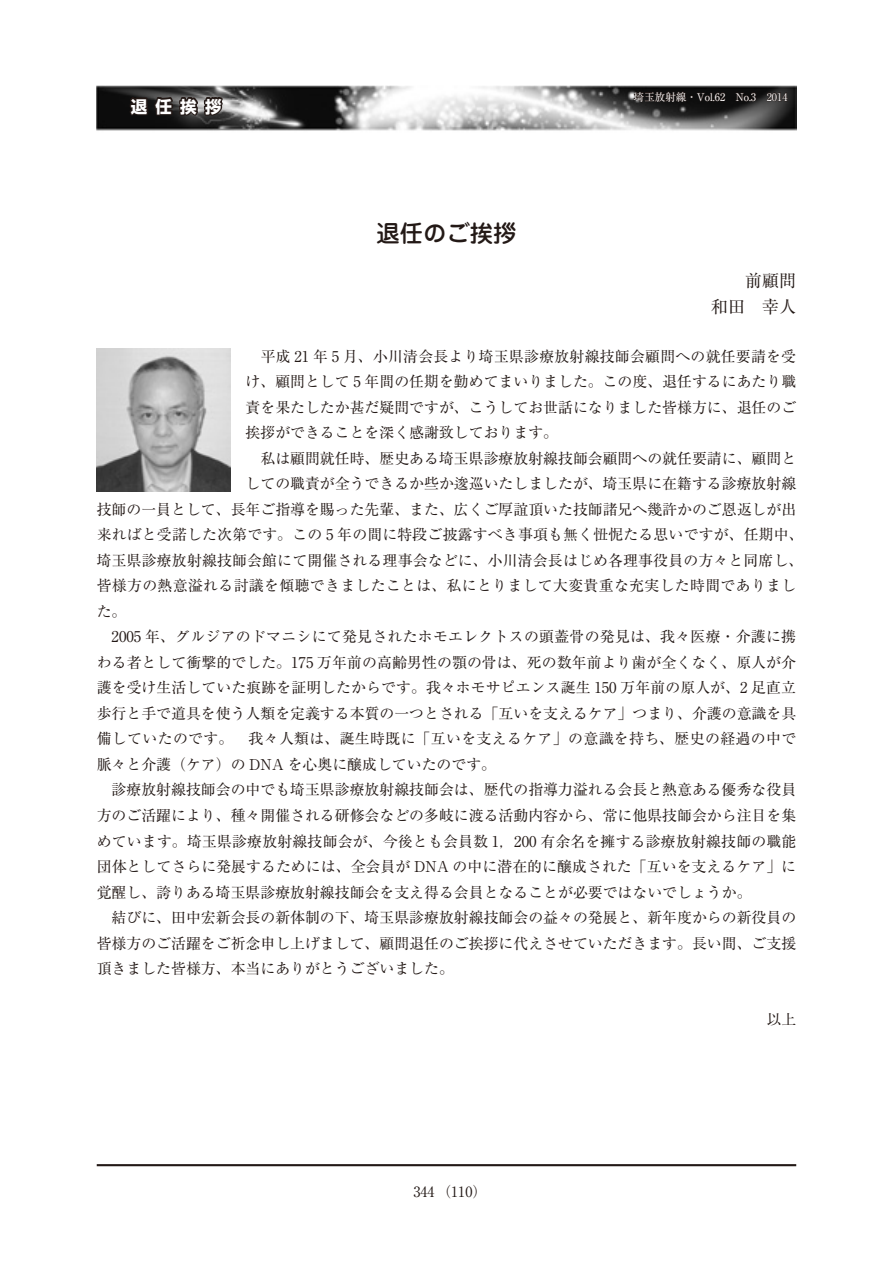
<style>
.page{position:relative;width:893px;height:1263px;background:#fff}
.page>*{position:absolute;margin:0;border:0;box-sizing:border-box;transform-origin:0 0}
.t1{font:500 23.4px "Jun 34 Pro";color:#231916}
.t2{font:16.95px/25.5px "Ryumin Pro";color:#231916;text-align:right}
.t3{font:700 16.5px "Shin Go Pro";color:#fff}
.t4{font:14.85px "Ryumin Pro";color:#231916}
.t5{font:14.85px "Ryumin Pro";letter-spacing:.025em;color:#231916}
.t6{font:14.85px "Ryumin Pro";letter-spacing:.02em;color:#231916}
.t7{font:14.1px "Ryumin Pro";color:#231916}
.t8{font:10.5px "Ryumin Pro";color:#fff}
</style>
<div class="page">
<img style="left:97px;top:85px;width:699px;height:46px">
<hr style="left:97px;top:1164px;width:699px;height:2px;background:#231916">
<svg style="left:127px;top:86px;width:99px;height:33px;background:#383534"></svg>
<svg style="left:632px;top:86px;width:94px;height:18px;background:#1b1817"></svg>
<svg style="left:735px;top:91px;width:22px;height:11px"></svg>
<svg style="left:766px;top:91px;width:22px;height:11px"></svg>
<img style="left:97px;top:349px;width:134px;height:142px">
<p class="t3" style="left:131px;top:93px;width:92px">退任挨拶</p>
<h1 class="t1" style="left:376px;top:214px;width:142px">退任のご挨拶</h1>
<p class="t8" style="left:634px;top:89px;width:155px">埼玉放射線・Vol.62　No.3　2014</p>
<p class="t2" style="left:711px;top:267px;width:87px">前顧問<br>和田　幸人</p>
<p class="t4" style="left:246px;top:345px;width:552px">　平成 21 年 5 月、小川清会長より埼玉県診療放射線技師会顧問への就任要請を受</p>
<p class="t4" style="left:246px;top:370px;width:552px">け、顧問として 5 年間の任期を勤めてまいりました。この度、退任するにあたり職</p>
<p class="t4" style="left:246px;top:396px;width:552px">責を果たしたか甚だ疑問ですが、こうしてお世話になりました皆様方に、退任のご</p>
<p class="t4" style="left:246px;top:421px;width:314px">挨拶ができることを深く感謝致しております。</p>
<p class="t4" style="left:246px;top:447px;width:552px">　私は顧問就任時、歴史ある埼玉県診療放射線技師会顧問への就任要請に、顧問と</p>
<p class="t4" style="left:246px;top:472px;width:552px">しての職責が全うできるか些か逡巡いたしましたが、埼玉県に在籍する診療放射線</p>
<p class="t4" style="left:97px;top:498px;width:701px">技師の一員として、長年ご指導を賜った先輩、また、広くご厚誼頂いた技師諸兄へ幾許かのご恩返しが出</p>
<p class="t4" style="left:97px;top:523px;width:708px">来ればと受諾した次第です。この 5 年の間に特段ご披露すべき事項も無く忸怩たる思いですが、任期中、</p>
<p class="t4" style="left:97px;top:549px;width:708px">埼玉県診療放射線技師会館にて開催される理事会などに、小川清会長はじめ各理事役員の方々と同席し、</p>
<p class="t5" style="left:97px;top:574px;width:701px">皆様方の熱意溢れる討議を傾聴できましたことは、私にとりまして大変貴重な充実した時間でありまし</p>
<p class="t4" style="left:97px;top:600px;width:31px">た。</p>
<p class="t6" style="left:97px;top:625px;width:701px">　2005 年、グルジアのドマニシにて発見されたホモエレクトスの頭蓋骨の発見は、我々医療・介護に携</p>
<p class="t4" style="left:97px;top:651px;width:701px">わる者として衝撃的でした。175 万年前の高齢男性の顎の骨は、死の数年前より歯が全くなく、原人が介</p>
<p class="t4" style="left:97px;top:676px;width:701px">護を受け生活していた痕跡を証明したからです。我々ホモサピエンス誕生 150 万年前の原人が、2 足直立</p>
<p class="t4" style="left:97px;top:702px;width:701px">歩行と手で道具を使う人類を定義する本質の一つとされる「互いを支えるケア」つまり、介護の意識を具</p>
<p class="t5" style="left:97px;top:727px;width:701px">備していたのです。　我々人類は、誕生時既に「互いを支えるケア」の意識を持ち、歴史の経過の中で</p>
<p class="t4" style="left:97px;top:753px;width:401px">脈々と介護（ケア）の DNA を心奥に醸成していたのです。</p>
<p class="t4" style="left:97px;top:778px;width:701px">　診療放射線技師会の中でも埼玉県診療放射線技師会は、歴代の指導力溢れる会長と熱意ある優秀な役員</p>
<p class="t4" style="left:97px;top:804px;width:701px">方のご活躍により、種々開催される研修会などの多岐に渡る活動内容から、常に他県技師会から注目を集</p>
<p class="t4" style="left:97px;top:829px;width:701px">めています。埼玉県診療放射線技師会が、今後とも会員数 1，200 有余名を擁する診療放射線技師の職能</p>
<p class="t4" style="left:97px;top:855px;width:701px">団体としてさらに発展するためには、全会員が DNA の中に潜在的に醸成された「互いを支えるケア」に</p>
<p class="t4" style="left:97px;top:880px;width:656px">覚醒し、誇りある埼玉県診療放射線技師会を支え得る会員となることが必要ではないでしょうか。</p>
<p class="t4" style="left:97px;top:906px;width:701px">　結びに、田中宏新会長の新体制の下、埼玉県診療放射線技師会の益々の発展と、新年度からの新役員の</p>
<p class="t4" style="left:97px;top:931px;width:701px">皆様方のご活躍をご祈念申し上げまして、顧問退任のご挨拶に代えさせていただきます。長い間、ご支援</p>
<p class="t4" style="left:97px;top:957px;width:359px">頂きました皆様方、本当にありがとうございました。</p>
<p class="t4" style="left:766px;top:1008px;width:31px">以上</p>
<p class="t7" style="left:413px;top:1180px;width:75px">344 （110）</p>
</div>
